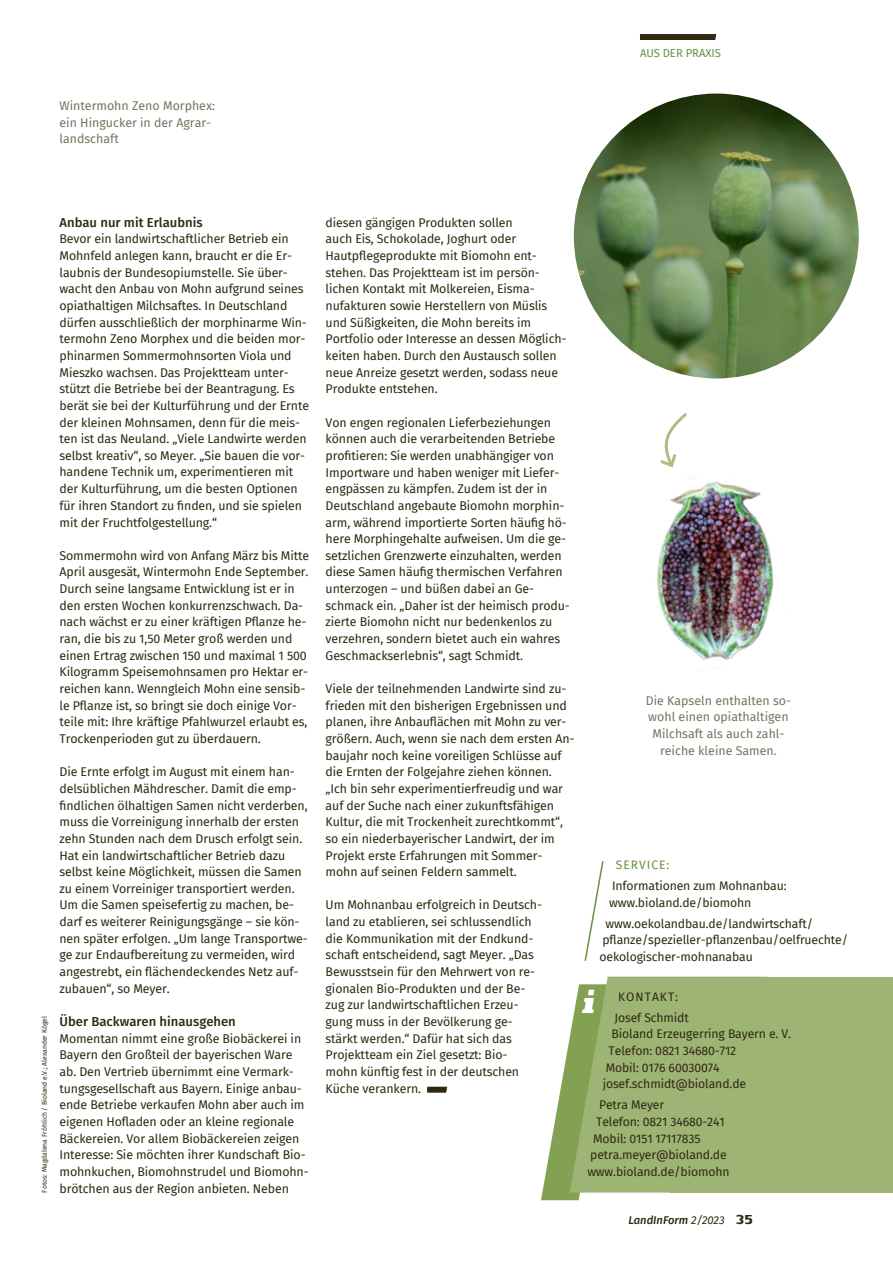
<style>
.page{position:relative;width:893px;height:1263px;background:#fff}
.page>*{position:absolute;margin:0;border:0;box-sizing:border-box;transform-origin:0 0}
.zwischenheadline_Fok{font:500 13.05px "Fira Sans";color:#2f2912}
.fließ{font:12.3px/16.6px "Fira Sans";letter-spacing:-.01em;color:#2f2912}
.t1{font:12.3px/16.6px "Fira Sans";color:#747561;text-align:center}
.Info-Kasten_Service{font:12.15px/16.6px "Fira Sans";letter-spacing:-.01em;color:#2f2912}
.Info-Kasten_Service-2{font:12px "Fira Sans";letter-spacing:.085em;color:#67903c}
.Info-Kasten_Service-3{font:12px "Fira Sans";letter-spacing:.085em;color:#2f2912}
.t2{font:italic 500 11.25px "Fira Sans";color:#2f2912}
.t3{font:11.25px "Fira Sans";color:#67903c}
.t4{font:6.75px "Fira Sans";color:#2f2912}
.s1{font-weight:400}
.s2{font-family:"Authentic Sans Pro";font-weight:700;font-style:normal;font-size:13.5px}
</style>
<div class="page">
<svg style="left:427px;top:1087px;width:20px;height:6px"></svg>
<svg style="left:584px;top:861px;width:20px;height:100px"></svg>
<svg style="left:541px;top:977px;width:226px;height:223px"></svg>
<div style="left:670px;top:977px;width:223px;height:215px;background:#9eb475"></div>
<img style="left:574px;top:94px;width:285px;height:284px;border-radius:142px">
<img style="left:657px;top:481px;width:117px;height:179px">
<svg style="left:660px;top:413px;width:27px;height:55px"></svg>
<svg style="left:640px;top:34px;width:76px;height:6px"></svg>
<p class="t1" style="left:60px;top:97px;width:157px;text-align:left">Wintermohn Zeno Morphex: ein Hingucker in der Agrar&shy;landschaft</p>
<p class="t3" style="left:640px;top:45px;width:82px">AUS DER PRAXIS</p>
<p class="t4" style="left:39px;top:1192px;width:178px;rotate:-90deg">Fotos: Magdalena Fröhlich / Bioland e.V.; Alexander Kögel</p>
<h3 class="zwischenheadline_Fok" style="left:60px;top:212px;width:145px">Anbau nur mit Erlaubnis</h3>
<p class="fließ" style="left:60px;top:230px;width:251px">Bevor ein landwirtschaftlicher Betrieb ein Mohnfeld anlegen kann, braucht er die Er&shy;laubnis der Bundesopiumstelle. Sie über&shy;wacht den Anbau von Mohn aufgrund seines opiathaltigen Milchsaftes. In Deutschland dürfen ausschließlich der morphinarme Win&shy;termohn Zeno Morphex und die beiden mor&shy;phinarmen Sommermohnsorten Viola und Mieszko wachsen. Das Projektteam unter&shy;stützt die Betriebe bei der Beantragung. Es berät sie bei der Kulturführung und der Ernte der kleinen Mohnsamen, denn für die meis&shy;ten ist das Neuland. „Viele Landwirte werden selbst kreativ“, so Meyer. „Sie bauen die vor&shy;handene Technik um, experimentieren mit der Kulturführung, um die besten Optionen für ihren Standort zu finden, und sie spielen mit der Fruchtfolgestellung.“</p>
<p class="fließ" style="left:60px;top:547px;width:251px">Sommermohn wird von Anfang März bis Mitte April ausgesät, Wintermohn Ende September.<br>Durch seine langsame Entwicklung ist er in den ersten Wochen konkurrenzschwach. Da&shy;nach wächst er zu einer kräftigen Pflanze he&shy;ran, die bis zu 1,50 Meter groß werden und einen Ertrag zwischen 150 und maximal 1 500<br>Kilogramm Speisemohnsamen pro Hektar er&shy;reichen kann. Wenngleich Mohn eine sensib&shy;le Pflanze ist, so bringt sie doch einige Vor&shy;teile mit: Ihre kräftige Pfahlwurzel erlaubt es, Trockenperioden gut zu überdauern.</p>
<p class="fließ" style="left:60px;top:763px;width:250px">Die Ernte erfolgt im August mit einem han&shy;delsüblichen Mähdrescher. Damit die emp&shy;findlichen ölhaltigen Samen nicht verderben, muss die Vorreinigung innerhalb der ersten zehn Stunden nach dem Drusch erfolgt sein.<br>Hat ein landwirtschaftlicher Betrieb dazu selbst keine Möglichkeit, müssen die Samen zu einem Vorreiniger transportiert werden.<br>Um die Samen speisefertig zu machen, be&shy;darf es weiterer Reinigungsgänge – sie kön&shy;nen später erfolgen. „Um lange Transportwe&shy;ge zur Endaufbereitung zu vermeiden, wird angestrebt, ein flächendeckendes Netz auf&shy;zubauen“, so Meyer.</p>
<h3 class="zwischenheadline_Fok" style="left:60px;top:1011px;width:178px">Über Backwaren hinausgehen</h3>
<p class="fließ" style="left:60px;top:1030px;width:251px">Momentan nimmt eine große Biobäckerei in Bayern den Großteil der bayerischen Ware ab. Den Vertrieb übernimmt eine Vermark&shy;tungsgesellschaft aus Bayern. Einige anbau&shy;ende Betriebe verkaufen Mohn aber auch im eigenen Hofladen oder an kleine regionale Bäckereien. Vor allem Biobäckereien zeigen Interesse: Sie möchten ihrer Kundschaft Bio&shy;mohnkuchen, Biomohnstrudel und Biomohn&shy;brötchen aus der Region anbieten. Neben</p>
<p class="fließ" style="left:326px;top:214px;width:242px">diesen gängigen Produkten sollen<br>auch Eis, Schokolade, Joghurt oder Hautpflegeprodukte mit Biomohn ent&shy;stehen. Das Projektteam ist im persön&shy;lichen Kontakt mit Molkereien, Eisma&shy;nufakturen sowie Herstellern von Müslis und Süßigkeiten, die Mohn bereits im Portfolio oder Interesse an dessen Möglich&shy;keiten haben. Durch den Austausch sollen neue Anreize gesetzt werden, sodass neue Produkte entstehen.</p>
<p class="fließ" style="left:326px;top:414px;width:246px">Von engen regionalen Lieferbeziehungen können auch die verarbeitenden Betriebe profitieren: Sie werden unabhängiger von Importware und haben weniger mit Liefer&shy;engpässen zu kämpfen. Zudem ist der in Deutschland angebaute Biomohn morphin&shy;arm, während importierte Sorten häufig hö&shy;here Morphingehalte aufweisen. Um die ge&shy;setzlichen Grenzwerte einzuhalten, werden diese Samen häufig thermischen Verfahren unterzogen – und büßen dabei an Ge&shy;schmack ein. „Daher ist der heimisch produ&shy;zierte Biomohn nicht nur bedenkenlos zu verzehren, sondern bietet auch ein wahres Geschmackserlebnis“, sagt Schmidt.</p>
<p class="fließ" style="left:326px;top:680px;width:250px">Viele der teilnehmenden Landwirte sind zu&shy;frieden mit den bisherigen Ergebnissen und planen, ihre Anbauflächen mit Mohn zu ver&shy;größern. Auch, wenn sie nach dem ersten An&shy;baujahr noch keine voreiligen Schlüsse auf die Ernten der Folgejahre ziehen können. „Ich bin sehr experimentierfreudig und war auf der Suche nach einer zukunftsfähigen Kultur, die mit Trockenheit zurechtkommt“, so ein niederbayerischer Landwirt, der im Projekt erste Erfahrungen mit Sommer&shy;mohn auf seinen Feldern sammelt.</p>
<p class="fließ" style="left:326px;top:896px;width:218px">Um Mohnanbau erfolgreich in Deutsch&shy;land zu etablieren, sei schlussendlich die Kommunikation mit der Endkund&shy;schaft entscheidend, sagt Meyer. „Das Bewusstsein für den Mehrwert von re&shy;gionalen Bio-Produkten und der Be&shy;zug zur landwirtschaftlichen Erzeu&shy;gung muss in der Bevölkerung ge&shy;stärkt werden.“ Dafür hat sich das Projektteam ein Ziel gesetzt: Bio&shy;mohn künftig fest in der deutschen Küche verankern.</p>
<p class="t1" style="left:646px;top:692px;width:147px">Die Kapseln enthalten so&shy;wohl einen opiathaltigen<br>Milchsaft als auch zahl&shy;reiche kleine Samen.</p>
<p class="Info-Kasten_Service-2" style="left:616px;top:856px;width:55px">SERVICE:</p>
<p class="Info-Kasten_Service" style="left:609px;top:877px;width:179px">Informationen zum Mohnanbau: www.bioland.de/biomohn</p>
<p class="Info-Kasten_Service" style="left:600px;top:915px;width:250px;text-indent:6px">www.oekolandbau.de/landwirtschaft/ pflanze/spezieller-pflanzenbau/oelfruechte/ oekologischer-mohnanabau</p>
<p class="Info-Kasten_Service-3" style="left:618px;top:988px;width:61px">KONTAKT:</p>
<p class="Info-Kasten_Service" style="left:614px;top:1009px;width:76px">Josef Schmidt</p>
<p class="Info-Kasten_Service" style="left:611px;top:1025px;width:181px">Bioland Erzeugerring Bayern e. V.</p>
<p class="Info-Kasten_Service" style="left:609px;top:1042px;width:129px">Telefon: 0821 34680-712</p>
<p class="Info-Kasten_Service" style="left:606px;top:1059px;width:115px">Mobil: 0176 60030074</p>
<p class="Info-Kasten_Service" style="left:603px;top:1075px;width:145px">josef.schmidt@bioland.de</p>
<p class="Info-Kasten_Service" style="left:599px;top:1096px;width:67px">Petra Meyer</p>
<p class="Info-Kasten_Service" style="left:596px;top:1113px;width:130px">Telefon: 0821 34680-241</p>
<p class="Info-Kasten_Service" style="left:593px;top:1130px;width:109px">Mobil: 0151 17117835</p>
<p class="Info-Kasten_Service" style="left:590px;top:1146px;width:138px">petra.meyer@bioland.de</p>
<p class="Info-Kasten_Service" style="left:587px;top:1163px;width:144px">www.bioland.de/biomohn</p>
<p class="t2" style="left:628px;top:1211px;width:126px">LandInForm <span class="s1">2/2023</span> <span class="s2">35</span></p>
</div>
